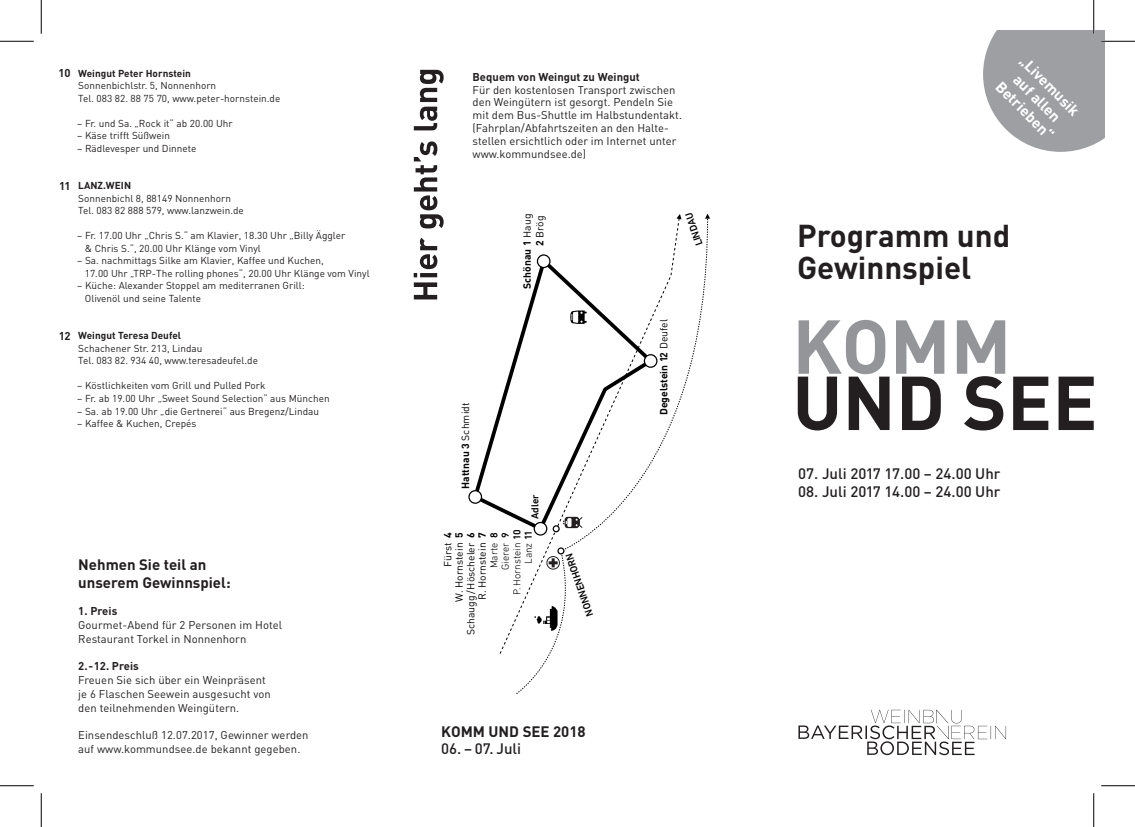
<style>
.page{position:relative;width:1135px;height:827px;background:#fff}
.page>*{position:absolute;margin:0;border:0;box-sizing:border-box;transform-origin:0 0}
.t1{font:700 31.25px/32.5px "DIN";color:#231f20}
.t2{font:500 15px "DIN";color:#231f20}
.t3{font:700 15px/17.5px "DIN";color:#231f20}
.t4{font:700 15px/17.5px "DIN";color:#fff;text-align:center}
.t5{font:700 13.75px/16.2px "DIN";color:#fff;text-align:center}
.t6{font:11.25px/12.9px "DIN";letter-spacing:.005em;color:#231f20}
.t7{font:700 11.25px "DIN";letter-spacing:.005em;color:#231f20}
.t8{font:300 10.38px "DIN Next LT Pro";color:#000}
.t9{font:500 10.38px/11.5px "DIN Next LT Pro";color:#000}
.t10{font:700 10.25px/11.5px "DIN";letter-spacing:.005em;color:#000;text-align:right}
.t11{font:10.25px/11.5px "DIN";letter-spacing:.005em;color:#000;text-align:right}
.t12{font:10px/12.5px "DIN";letter-spacing:.005em;color:#231f20}
.t13{font:700 10px "DIN";letter-spacing:.005em;color:#231f20}
.s1{font-weight:400}
.s2{font-weight:500}
</style>
<div class="page">
<svg style="left:414px;top:238px;width:23px;height:61px"></svg>
<svg style="left:414px;top:141px;width:30px;height:87px"></svg>
<svg style="left:414px;top:70px;width:30px;height:60px"></svg>
<svg style="left:798px;top:320px;width:91px;height:110px"></svg>
<svg style="left:896px;top:320px;width:48px;height:110px"></svg>
<svg style="left:957px;top:320px;width:48px;height:110px"></svg>
<svg style="left:1013px;top:376px;width:35px;height:54px"></svg>
<svg style="left:1058px;top:376px;width:36px;height:54px"></svg>
<svg style="left:798px;top:709px;width:208px;height:46px"></svg>
<svg style="left:475px;top:409px;width:24px;height:102px"></svg>
<svg style="left:499px;top:350px;width:17px;height:304px"></svg>
<svg style="left:469px;top:490px;width:12px;height:13px"></svg>
<div style="left:468px;top:490px;width:14px;height:14px;border:1px solid #000;border-radius:50%"></div>
<svg style="left:516px;top:218px;width:192px;height:476px"></svg>
<div style="left:557px;top:547px;width:7px;height:7px;border:1px solid #000;border-radius:50%"></div>
<svg style="left:553px;top:516px;width:29px;height:15px"></svg>
<svg style="left:534px;top:606px;width:23px;height:25px"></svg>
<svg style="left:570px;top:310px;width:17px;height:14px"></svg>
<svg style="left:676px;top:214px;width:5px;height:5px"></svg>
<svg style="left:705px;top:214px;width:5px;height:5px"></svg>
<svg style="left:549px;top:548px;width:15px;height:19px"></svg>
<div style="left:546px;top:556px;width:14px;height:13px;border:1px solid #231f20;border-radius:50%"></div>
<svg style="left:983px;top:31px;width:121px;height:121px;background:#a8aaac"></svg>
<hr style="left:1101px;top:40px;width:34px;height:2px;background:#fff">
<hr style="left:0;top:41px;width:34px;height:1px;background:#000">
<hr style="left:1101px;top:41px;width:34px;height:1px;background:#000">
<hr style="left:0;top:785px;width:34px;height:1px;background:#000">
<hr style="left:1101px;top:785px;width:34px;height:1px;background:#000">
<hr style="left:41px;top:0;width:1px;height:34px;background:#000">
<hr style="left:41px;top:793px;width:1px;height:34px;background:#000">
<hr style="left:1093px;top:0;width:1px;height:34px;background:#000">
<hr style="left:1093px;top:793px;width:1px;height:34px;background:#000">
<p class="t7" style="left:58px;top:66px;width:14px">10</p>
<p class="t13" style="left:78px;top:67px;width:114px">Weingut Peter Hornstein</p>
<p class="t12" style="left:78px;top:79px;width:204px">Sonnenbichlstr. 5, Nonnenhorn<br>Tel. 083 82. 88 75 70, www.peter-hornstein.de</p>
<p class="t12" style="left:77px;top:117px;width:157px">– Fr. und Sa. „Rock it“ ab 20.00 Uhr</p>
<p class="t12" style="left:77px;top:129px;width:94px">– Käse trifft Süßwein</p>
<p class="t12" style="left:77px;top:142px;width:121px">– Rädlevesper und Dinnete</p>
<p class="t13" style="left:78px;top:179px;width:54px">LANZ.WEIN</p>
<p class="t12" style="left:78px;top:192px;width:167px">Sonnenbichl 8, 88149 Nonnenhorn<br>Tel. 083 82 888 579, www.lanzwein.de</p>
<p class="t12" style="left:85px;top:229px;width:262px;text-indent:-8px">– Fr. 17.00 Uhr „Chris S.“ am Klavier, 18.30 Uhr „Billy Äggler &amp; Chris S.“, 20.00 Uhr Klänge vom Vinyl</p>
<p class="t12" style="left:85px;top:254px;width:286px;text-indent:-8px">– Sa. nachmittags Silke am Klavier, Kaffee und Kuchen,<br>17.00 Uhr „TRP-The rolling phones“, 20.00 Uhr Klänge vom Vinyl</p>
<p class="t12" style="left:85px;top:279px;width:222px;text-indent:-8px">– Küche: Alexander Stoppel am mediterranen Grill:<br>Olivenöl und seine Talente</p>
<p class="t13" style="left:78px;top:329px;width:104px">Weingut Teresa Deufel</p>
<p class="t12" style="left:78px;top:342px;width:181px">Schachener Str. 213, Lindau<br>Tel. 083 82. 934 40, www.teresadeufel.de</p>
<p class="t12" style="left:77px;top:379px;width:190px">– Köstlichkeiten vom Grill und Pulled Pork</p>
<p class="t12" style="left:77px;top:392px;width:254px">– Fr. ab 19.00 Uhr „Sweet Sound Selection“ aus München</p>
<p class="t12" style="left:77px;top:404px;width:243px">– Sa. ab 19.00 Uhr „die Gertnerei“ aus Bregenz/Lindau</p>
<p class="t12" style="left:77px;top:417px;width:121px">– Kaffee &amp; Kuchen, Crepés</p>
<p class="t7" style="left:59px;top:178px;width:13px">11</p>
<p class="t7" style="left:59px;top:328px;width:13px">12</p>
<h2 class="t3" style="left:78px;top:555px;width:154px">Nehmen Sie teil an unserem Gewinnspiel:</h2>
<p class="t7" style="left:78px;top:604px;width:41px">1. Preis</p>
<p class="t6" style="left:78px;top:618px;width:205px;line-height:13.8px">Gourmet-Abend für 2 Personen im Hotel<br>Restaurant Torkel in Nonnenhorn</p>
<p class="t7" style="left:78px;top:659px;width:62px">2.-12. Preis</p>
<p class="t6" style="left:78px;top:673px;width:194px;line-height:13.8px">Freuen Sie sich über ein Weinpräsent je 6 Flaschen Seewein ausgesucht von den teilnehmenden Weingütern.</p>
<p class="t6" style="left:78px;top:728px;width:232px;line-height:13.8px">Einsendeschluß 12.07.2017, Gewinner werden auf www.kommundsee.de bekannt gegeben.</p>
<p class="t7" style="left:472px;top:69px;width:169px">Bequem von Weingut zu Weingut</p>
<p class="t6" style="left:472px;top:83px;width:211px">Für den kostenlosen Transport zwischen den Weingütern ist gesorgt. Pendeln Sie mit dem Bus-Shuttle im Halbstundentakt. (Fahrplan/Abfahrtszeiten an den Halte&shy;stellen ersichtlich oder im Internet unter www.kommundsee.de)</p>
<p class="t10" style="left:520px;top:289px;width:76px;line-height:12.6px;rotate:-90deg">Schönau 1 <span class="s1">Haug<br></span>2 <span class="s1">Brög</span></p>
<p class="t10" style="left:459px;top:489px;width:88px;rotate:-90deg">Hattnau 3 <span class="s1">Schmidt</span></p>
<p class="t9" style="left:529px;top:519px;width:26px;rotate:-90deg">Adler</p>
<p class="t8" style="left:511px;top:595px;width:67px;rotate:-90deg">P. Hornstein <span class="s2">10</span></p>
<p class="t8" style="left:522px;top:564px;width:35px;rotate:-90deg">Lanz <span class="s2">11</span></p>
<p class="t10" style="left:441px;top:537px;width:7px;text-align:justify;rotate:-90deg">4<br>5<br>6<br>7</p>
<p class="t9" style="left:488px;top:538px;width:7px;rotate:-90deg">8<br>9</p>
<p class="t11" style="left:442px;top:635px;width:94px;rotate:-90deg">Fürst<br>W. Hornstein<br>Schaugg/Höscheler<br>R. Hornstein</p>
<p class="t8" style="left:488px;top:568px;width:27px;rotate:-90deg">Marte</p>
<p class="t8" style="left:499px;top:570px;width:29px;rotate:-90deg">Gierer</p>
<p class="t9" style="left:585px;top:617px;width:67px;rotate:-109deg">NONNENHORN</p>
<h2 class="t3" style="left:441px;top:721px;width:146px">KOMM UND SEE 2018</h2>
<h2 class="t2" style="left:441px;top:739px;width:81px">06. – 07. Juli</h2>
<p class="t9" style="left:694px;top:247px;width:36px;rotate:-109deg">LINDAU</p>
<p class="t10" style="left:657px;top:415px;width:97px;rotate:-90deg">Degelstein 12 <span class="s1">Deufel</span></p>
<h3 class="t5" style="left:1031px;top:56px;width:71px;rotate:45deg">Live-Musik auf allen<br>Höfen!</h3>
<h2 class="t4" style="left:1029px;top:52px;width:79px;rotate:45deg">„Livemusik auf allen<br>Betrieben“</h2>
<h1 class="t1" style="left:797px;top:218px;width:215px">Programm und<br>Gewinnspiel</h1>
<h2 class="t2" style="left:798px;top:464px;width:204px">07. Juli 2017 17.00 – 24.00 Uhr</h2>
<h2 class="t2" style="left:798px;top:482px;width:204px">08. Juli 2017 14.00 – 24.00 Uhr</h2>
</div>
